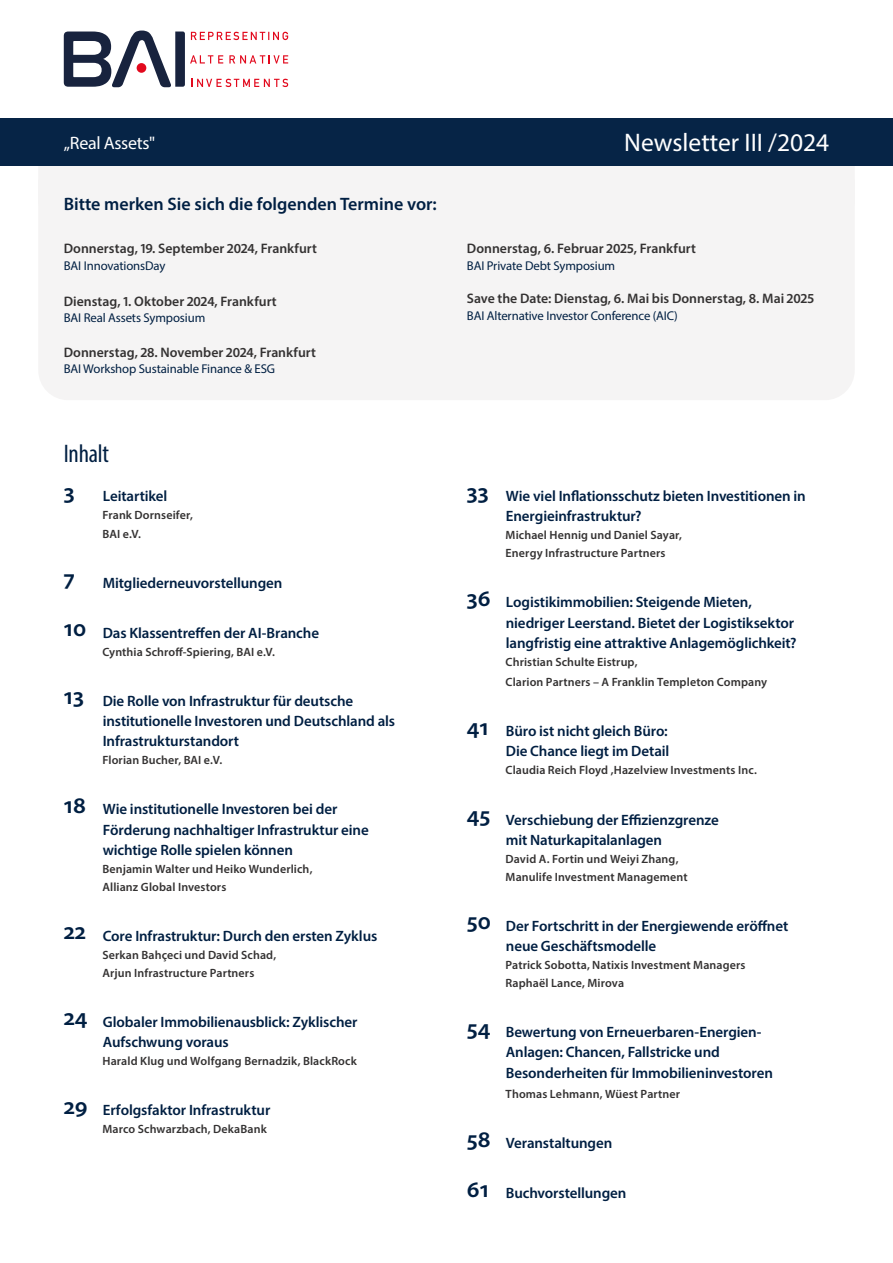
<style>
.page{position:relative;width:893px;height:1263px;background:#fff}
.page>*{position:absolute;margin:0;border:0;box-sizing:border-box;transform-origin:0 0}
.t1{font:25.5px "Myriad Pro";color:#fff}
.t2{font:condensed 25.5px "Myriad Pro";letter-spacing:-.01em;color:#001f42}
.t3{font:600 18px "Myriad Pro";color:#001f42}
.t4{font:18px "Myriad Pro";letter-spacing:-.015em;color:#fff}
.t5{font:600 15px/20.2px "Myriad Pro";letter-spacing:-.01em;color:#001f42}
.t6{font:600 13.8px "Myriad Pro";color:#343232}
.t7{font:12.75px "Myriad Pro";letter-spacing:-.01em;color:#001f42}
.t8{font:600 12px/18px "Myriad Pro";letter-spacing:.01em;color:#343232}
.s1{font-size:24px}
</style>
<div class="page">
<div style="left:39px;top:166px;width:815px;height:13px;background:#f5f4f4"></div>
<div style="left:0;top:118px;width:893px;height:47px;background:#001f42"></div>
<svg style="left:64px;top:31px;width:224px;height:56px"></svg>
<div style="left:38px;top:179px;width:817px;height:221px;background:#f5f4f4"></div>
<p class="t4" style="left:64px;top:131px;width:93px">„Real Assets"</p>
<h1 class="t1" style="left:624px;top:127px;width:207px">Newsletter III /2024</h1>
<p class="t3" style="left:64px;top:193px;width:375px">Bitte merken Sie sich die folgenden Termine vor:</p>
<p class="t6" style="left:64px;top:240px;width:255px">Donnerstag, 19. September 2024, Frankfurt</p>
<p class="t7" style="left:64px;top:258px;width:103px">BAI InnovationsDay</p>
<p class="t6" style="left:64px;top:292px;width:214px">Dienstag, 1. Oktober 2024, Frankfurt</p>
<p class="t7" style="left:64px;top:310px;width:143px">BAI Real Assets Symposium</p>
<p class="t6" style="left:64px;top:343px;width:254px">Donnerstag, 28. November 2024, Frankfurt</p>
<p class="t7" style="left:64px;top:361px;width:213px">BAI Workshop Sustainable Finance &amp; ESG</p>
<h1 class="t2" style="left:64px;top:438px;width:47px">Inhalt</h1>
<p class="t5" style="left:64px;top:486px;width:105px"><span class="s1">3</span> Leitartikel</p>
<p class="t8" style="left:102px;top:506px;width:92px">Frank Dornseifer,<br>BAI e.V.</p>
<p class="t5" style="left:64px;top:572px;width:220px"><span class="s1">7</span> Mitgliederneuvorstellungen</p>
<p class="t5" style="left:64px;top:622px;width:257px"><span class="s1">10</span> Das Klassentreffen der AI-Branche</p>
<p class="t8" style="left:102px;top:642px;width:174px">Cynthia Schroff-Spiering, BAI e.V.</p>
<p class="t5" style="left:103px;top:690px;width:294px;text-indent:-39px"><span class="s1">13</span> Die Rolle von Infrastruktur für deutsche institutionelle Investoren und Deutschland als<br>Infrastrukturstandort</p>
<p class="t8" style="left:102px;top:751px;width:121px">Florian Bucher, BAI e.V.</p>
<p class="t5" style="left:103px;top:799px;width:268px;text-indent:-39px"><span class="s1">18</span> Wie institutionelle Investoren bei der<br>Förderung nachhaltiger Infrastruktur eine wichtige Rolle spielen können</p>
<p class="t8" style="left:102px;top:859px;width:212px">Benjamin Walter und Heiko Wunderlich,<br>Allianz Global Investors</p>
<p class="t5" style="left:64px;top:925px;width:315px"><span class="s1">22</span> Core Infrastruktur: Durch den ersten Zyklus</p>
<p class="t8" style="left:102px;top:945px;width:175px">Serkan Bahçeci und David Schad,<br>Arjun Infrastructure Partners</p>
<p class="t5" style="left:103px;top:1011px;width:256px;text-indent:-39px"><span class="s1">24</span> Globaler Immobilienausblick: Zyklischer<br>Aufschwung voraus</p>
<p class="t8" style="left:102px;top:1052px;width:256px">Harald Klug und Wolfgang Bernadzik, BlackRock</p>
<p class="t5" style="left:64px;top:1100px;width:208px"><span class="s1">29</span> Erfolgsfaktor Infrastruktur</p>
<p class="t8" style="left:102px;top:1120px;width:166px">Marco Schwarzbach, DekaBank</p>
<p class="t6" style="left:467px;top:240px;width:231px">Donnerstag, 6. Februar 2025, Frankfurt</p>
<p class="t7" style="left:467px;top:258px;width:150px">BAI Private Debt Symposium</p>
<p class="t6" style="left:467px;top:290px;width:349px">Save the Date: Dienstag, 6. Mai bis Donnerstag, 8. Mai 2025</p>
<p class="t7" style="left:467px;top:307px;width:212px">BAI Alternative Investor Conference (AIC)</p>
<p class="t5" style="left:506px;top:485px;width:301px;text-indent:-39px"><span class="s1">33</span> Wie viel Inflationsschutz bieten Investitionen in<br>Energieinfrastruktur?</p>
<p class="t8" style="left:506px;top:526px;width:178px">Michael Hennig und Daniel Sayar,<br>Energy Infrastructure Partners</p>
<p class="t5" style="left:506px;top:592px;width:292px;text-indent:-39px"><span class="s1">36</span> Logistikimmobilien: Steigende Mieten, niedriger Leerstand. Bietet der Logistiksektor langfristig eine attraktive Anlagemöglichkeit?</p>
<p class="t8" style="left:506px;top:651px;width:263px;line-height:20.2px">Christian Schulte Eistrup,<br>Clarion Partners – A Franklin Templeton Company</p>
<p class="t5" style="left:467px;top:721px;width:204px;text-align:right"><span class="s1">41</span> Büro ist nicht gleich Büro:<br>Die Chance liegt im Detail</p>
<p class="t8" style="left:506px;top:761px;width:253px">Claudia Reich Floyd ,Hazelview Investments Inc.</p>
<p class="t5" style="left:506px;top:809px;width:214px;text-indent:-39px"><span class="s1">45</span> Verschiebung der Effizienzgrenze mit Naturkapitalanlagen</p>
<p class="t8" style="left:506px;top:849px;width:184px">David A. Fortin und Weiyi Zhang,<br>Manulife Investment Management</p>
<p class="t5" style="left:506px;top:915px;width:284px;text-indent:-39px"><span class="s1">50</span> Der Fortschritt in der Energiewende eröffnet neue Geschäftsmodelle</p>
<p class="t8" style="left:506px;top:956px;width:242px">Patrick Sobotta, Natixis Investment Managers<br>Raphaël Lance, Mirova</p>
<p class="t5" style="left:506px;top:1022px;width:269px;text-indent:-39px"><span class="s1">54</span> Bewertung von Erneuerbaren-Energien-<br>Anlagen: Chancen, Fallstricke und<br>Besonderheiten für Immobilieninvestoren</p>
<p class="t8" style="left:506px;top:1084px;width:176px">Thomas Lehmann, Wüest Partner</p>
<p class="t5" style="left:467px;top:1132px;width:147px"><span class="s1">58</span> Veranstaltungen</p>
<p class="t5" style="left:467px;top:1182px;width:161px"><span class="s1">61</span> Buchvorstellungen</p>
</div>
